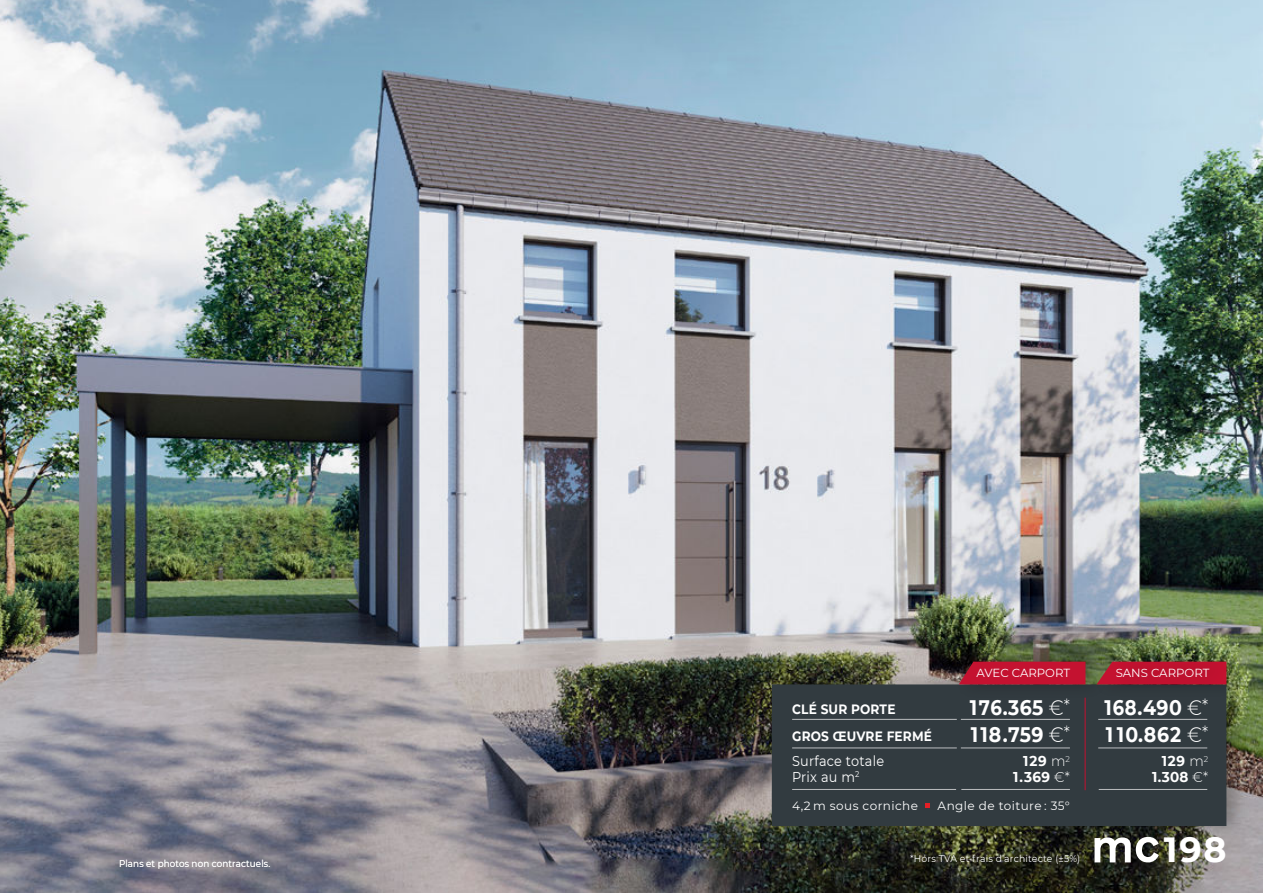
<style>
.page{position:relative;width:1263px;height:893px;background:#fff}
.page>*{position:absolute;margin:0;border:0;box-sizing:border-box;transform-origin:0 0}
.t1{font:700 34.95px "Montserrat";color:#fff}
.t2{font:700 21px/27px "Montserrat";letter-spacing:.02em;color:#fff;scale:.9 1}
.t3{font:700 21px/27px "Montserrat";letter-spacing:.04em;color:#fff;scale:.9 1}
.t4{font:700 14.25px/15.9px "Montserrat";letter-spacing:.04em;color:#fff;text-align:right;scale:.95 1}
.t5{font:14.25px/15.9px "Montserrat";letter-spacing:.02em;color:#fff;scale:.9 1}
.t6{font:700 13.5px/27px "Montserrat";letter-spacing:.015em;color:#fff;scale:.9 1}
.t7{font:12px "Montserrat";letter-spacing:.035em;color:#fff}
.t8{font:11.7px "Montserrat";color:#fff}
.t9{font:9.75px "Montserrat";letter-spacing:.015em;color:#fff;scale:.95 1}
.t10{font:9.75px "Montserrat";letter-spacing:.015em;color:#fff;scale:.9 1}
.s1{font-weight:300}
.s2{font-weight:300;font-size:18px}
</style>
<div class="page">
<img style="left:0;top:0;width:1263px;height:893px">
<svg style="left:1094px;top:840px;width:65px;height:22px"></svg>
<div style="left:766px;top:669px;width:483px;height:171px;background:#000;opacity:.24"></div>
<div style="left:772px;top:684px;width:454px;height:142px;background:#323b40"></div>
<hr style="left:792px;top:719px;width:165px;height:1px;background:#bcbec0">
<hr style="left:792px;top:748px;width:165px;height:1px;background:#bcbec0">
<hr style="left:792px;top:789px;width:164px;height:1px;background:#bcbec0">
<hr style="left:1085px;top:698px;width:1px;height:92px;background:#c41230">
<svg style="left:926px;top:803px;width:4px;height:5px"></svg>
<hr style="left:1098px;top:719px;width:109px;height:1px;background:#bcbec0">
<hr style="left:1098px;top:748px;width:109px;height:1px;background:#bcbec0">
<hr style="left:1099px;top:789px;width:108px;height:1px;background:#bcbec0">
<hr style="left:961px;top:719px;width:109px;height:1px;background:#bcbec0">
<hr style="left:961px;top:748px;width:109px;height:1px;background:#bcbec0">
<hr style="left:961px;top:789px;width:109px;height:1px;background:#bcbec0">
<div style="left:954px;top:647px;width:155px;height:53px;background:#000;opacity:.24"></div>
<div style="left:959px;top:662px;width:126px;height:22px;background:#c41230"></div>
<div style="left:1093px;top:647px;width:156px;height:51px;background:#000;opacity:.24"></div>
<svg style="left:1096px;top:662px;width:15px;height:22px"></svg>
<div style="left:1111px;top:653px;width:119px;height:39px;background:#000;opacity:.24"></div>
<p class="t6" style="left:792px;top:696px;width:157px">CLÉ SUR PORTE<br>GROS ŒUVRE FERMÉ</p>
<p class="t5" style="left:792px;top:754px;width:104px">Surface totale<br>Prix au m<sup>2</sup></p>
<p class="t8" style="left:976px;top:669px;width:95px">AVEC CARPORT</p>
<p class="t8" style="left:1116px;top:669px;width:95px">SANS CARPORT</p>
<h2 class="t2" style="left:970px;top:695px;width:113px">176.365 <span class="s1">€</span><span class="s2">*<br></span>118.759 <span class="s1">€</span><span class="s2">*</span></h2>
<p class="t4" style="left:1013px;top:753px;width:61px">129 <span class="s1">m</span><sup>2<br></sup>1.369 <span class="s1">€*</span></p>
<h2 class="t3" style="left:1104px;top:695px;width:117px">168.490 <span class="s1">€</span><span class="s2">*<br></span>1 10.862 <span class="s1">€</span><span class="s2">*</span></h2>
<p class="t4" style="left:1152px;top:753px;width:61px">129 <span class="s1">m</span><sup>2<br></sup>1.308 <span class="s1">€*</span></p>
<p class="t7" style="left:792px;top:797px;width:127px">4,2 m sous corniche</p>
<p class="t7" style="left:937px;top:797px;width:134px">Angle de toiture : 35°</p>
<p class="t10" style="left:119px;top:859px;width:169px">Plans et photos non contractuels.</p>
<p class="t9" style="left:910px;top:855px;width:181px">*Hors TVA et frais d’architecte (±5%)</p>
<h1 class="t1" style="left:1164px;top:825px;width:64px">198</h1>
</div>
